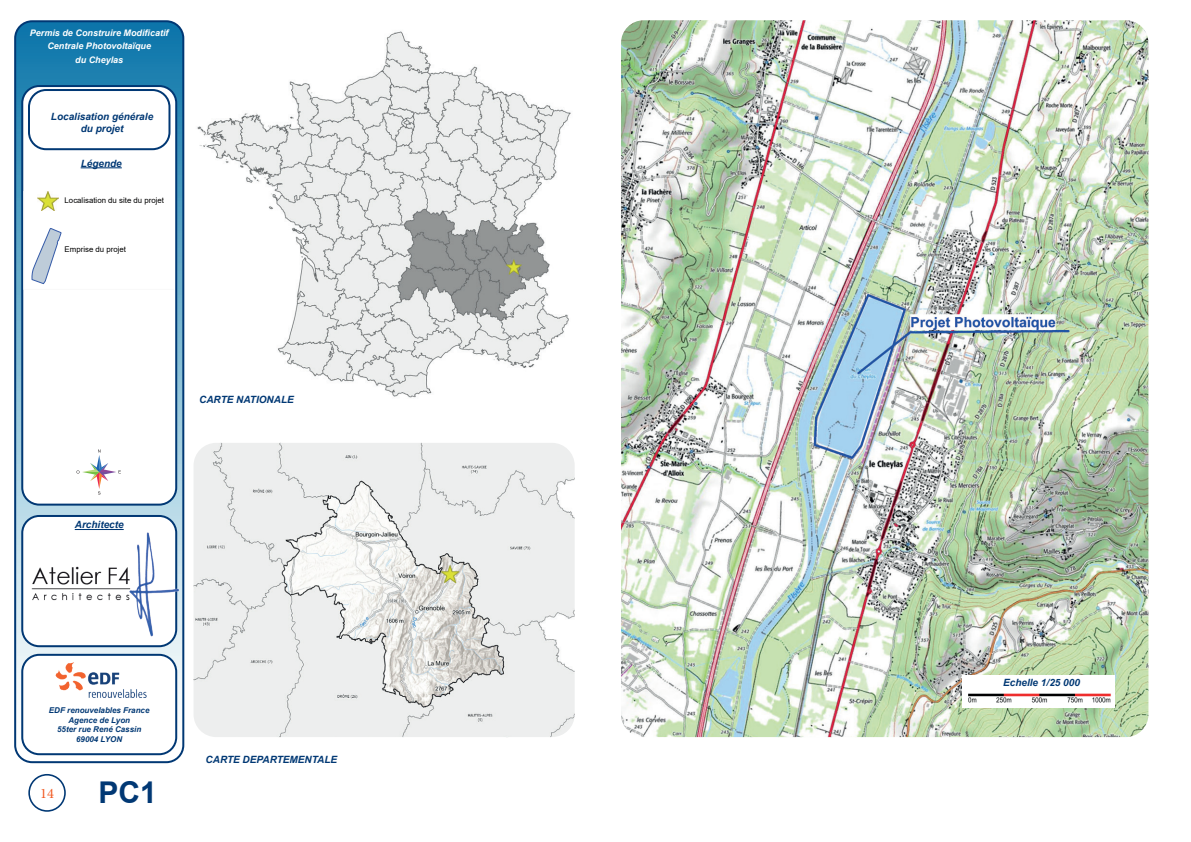
<style>
.page{position:relative;width:1191px;height:842px;background:#fff}
.page>*{position:absolute;margin:0;border:0;box-sizing:border-box;transform-origin:0 0}
.t1{font:700 30px "Arial";color:#013874}
.t2{font:14.4px "Minion Pro";color:#f15921}
.t3{font:italic 700 10px/12px "Arial";color:#013874;text-align:center}
.t4{font:italic 700 9px/13.6px "Arial";color:#fff;text-align:center}
.t5{font:italic 700 8px/9.6px "Arial";color:#013874;text-align:center}
.t6{font:7.8px "Arial";color:#000001}
</style>
<div class="page">
<div style="left:28px;top:774px;width:38px;height:38px;border:2px solid #013874;border-radius:50%"></div>
<svg style="left:15px;top:21px;width:168px;height:741px;background:#5ba2c5"></svg>
<div style="left:14px;top:20px;width:170px;height:743px;border:2px solid #013874;border-radius:17px"></div>
<div style="left:22px;top:655px;width:154px;height:99px;background:#fff;border-radius:17px"></div>
<div style="left:21px;top:654px;width:156px;height:101px;border:2px solid #013874;border-radius:17px"></div>
<img style="left:55px;top:662px;width:92px;height:36px">
<div style="left:22px;top:516px;width:154px;height:130px;background:#fff;border-radius:17px"></div>
<div style="left:21px;top:515px;width:156px;height:132px;border:2px solid #013874;border-radius:17px"></div>
<hr style="left:75px;top:529px;width:49px;height:1px;background:#013874">
<div style="left:22px;top:86px;width:154px;height:419px;background:#fff;border-radius:17px"></div>
<div style="left:21px;top:85px;width:156px;height:421px;border:2px solid #013874;border-radius:17px"></div>
<img style="left:31px;top:566px;width:85px;height:35px">
<img style="left:116px;top:515px;width:68px;height:124px">
<hr style="left:81px;top:167px;width:41px;height:1px;background:#013874">
<svg style="left:76px;top:449px;width:45px;height:46px"></svg>
<div style="left:28px;top:89px;width:142px;height:61px;border:2px solid #013874;border-radius:17px"></div>
<img style="left:621px;top:20px;width:527px;height:717px">
<img style="left:962px;top:676px;width:152px;height:31px">
<img style="left:197px;top:31px;width:374px;height:367px">
<svg style="left:31px;top:191px;width:31px;height:94px"></svg>
<img style="left:193px;top:443px;width:381px;height:294px">
<p class="t4" style="left:30px;top:26px;width:140px">Permis de Construire Modificatif<br>Centrale Photovoltaïque<br>du Cheylas</p>
<p class="t3" style="left:51px;top:111px;width:104px">Localisation générale du projet</p>
<p class="t3" style="left:81px;top:158px;width:43px">Légende</p>
<p class="t6" style="left:65px;top:195px;width:101px">Localisation du site du projet</p>
<p class="t6" style="left:65px;top:243px;width:63px">Emprise du projet</p>
<p class="t3" style="left:75px;top:519px;width:50px">Architecte</p>
<p class="t3" style="left:199px;top:394px;width:96px">CARTE NATIONALE</p>
<p class="t5" style="left:49px;top:706px;width:102px">EDF renouvelables France<br>Agence de Lyon<br>55ter rue René Cassin<br>69004 LYON</p>
<h1 class="t1" style="left:98px;top:772px;width:60px">PC1</h1>
<h2 class="t2" style="left:40px;top:784px;width:15px">14</h2>
<p class="t3" style="left:206px;top:754px;width:133px">CARTE DEPARTEMENTALE</p>
<p class="t3" style="left:1003px;top:677px;width:78px">Echelle 1/25 000</p>
</div>
